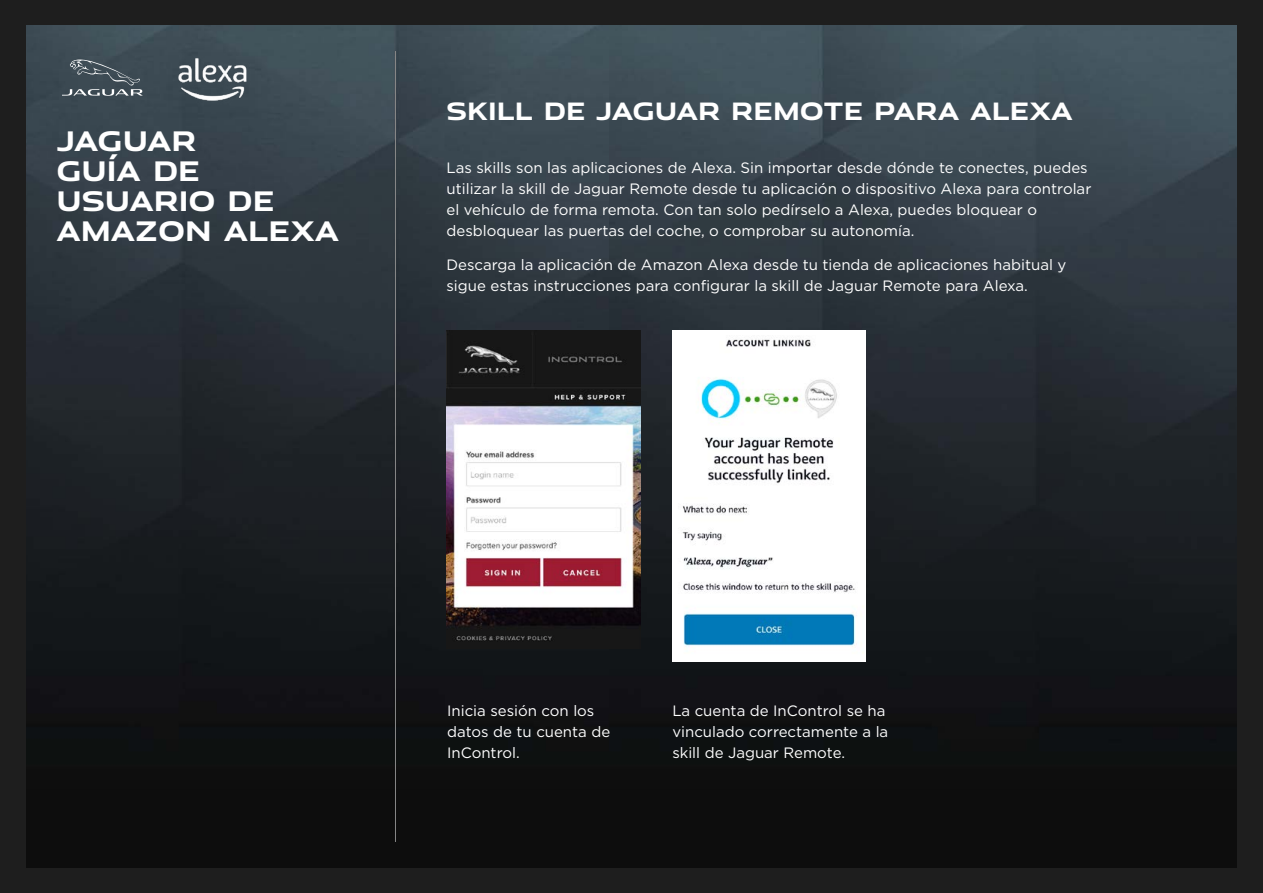
<style>
.page{position:relative;width:1263px;height:893px;background:#1e1e1e}
.page>*{position:absolute;margin:0;border:0;box-sizing:border-box;transform-origin:0 0}
.t1{font:700 27px/30px "Jaguar Modern";color:#fff}
.t2{font:700 24px "Jaguar Modern";color:#fff}
.t3{font:15px/21px "Gotham";color:#fff}
</style>
<div class="page">
<img style="left:26px;top:26px;width:1210px;height:841px">
<img style="left:168px;top:52px;width:89px;height:66px">
<svg style="left:62px;top:60px;width:81px;height:36px;background:#535f67"></svg>
<hr style="left:395px;top:51px;width:1px;height:791px;background:#878787">
<img style="left:447px;top:330px;width:193px;height:319px">
<img style="left:672px;top:330px;width:194px;height:332px">
<h1 class="t1" style="left:56px;top:124px;width:284px">JAGUAR<br>GUÍA DE<br>USUARIO DE<br>AMAZON ALEXA</h1>
<h2 class="t2" style="left:446px;top:91px;width:68px">SKILL</h2>
<h2 class="t2" style="left:544px;top:91px;width:530px">DE JAGUAR REM OTE PARA ALEXA</h2>
<p class="t3" style="left:446px;top:157px;width:646px">Las skills son las aplicaciones de Alexa. Sin importar desde dónde te conectes, puedes utilizar la skill de Jaguar Remote desde tu aplicación o dispositivo Alexa para controlar el vehículo de forma remota. Con tan solo pedírselo a Alexa, puedes bloquear o desbloquear las puertas del coche, o comprobar su autonomía.</p>
<p class="t3" style="left:446px;top:254px;width:621px">Descarga la aplicación de Amazon Alexa desde tu tienda de aplicaciones habitual y sigue estas instrucciones para configurar la skill de Jaguar Remote para Alexa.</p>
<p class="t3" style="left:447px;top:700px;width:165px">Inicia sesión con los datos de tu cuenta de<br>InControl.</p>
<p class="t3" style="left:672px;top:700px;width:217px">La cuenta de InControl se ha vinculado correctamente a la skill de Jaguar Remote.</p>
</div>
